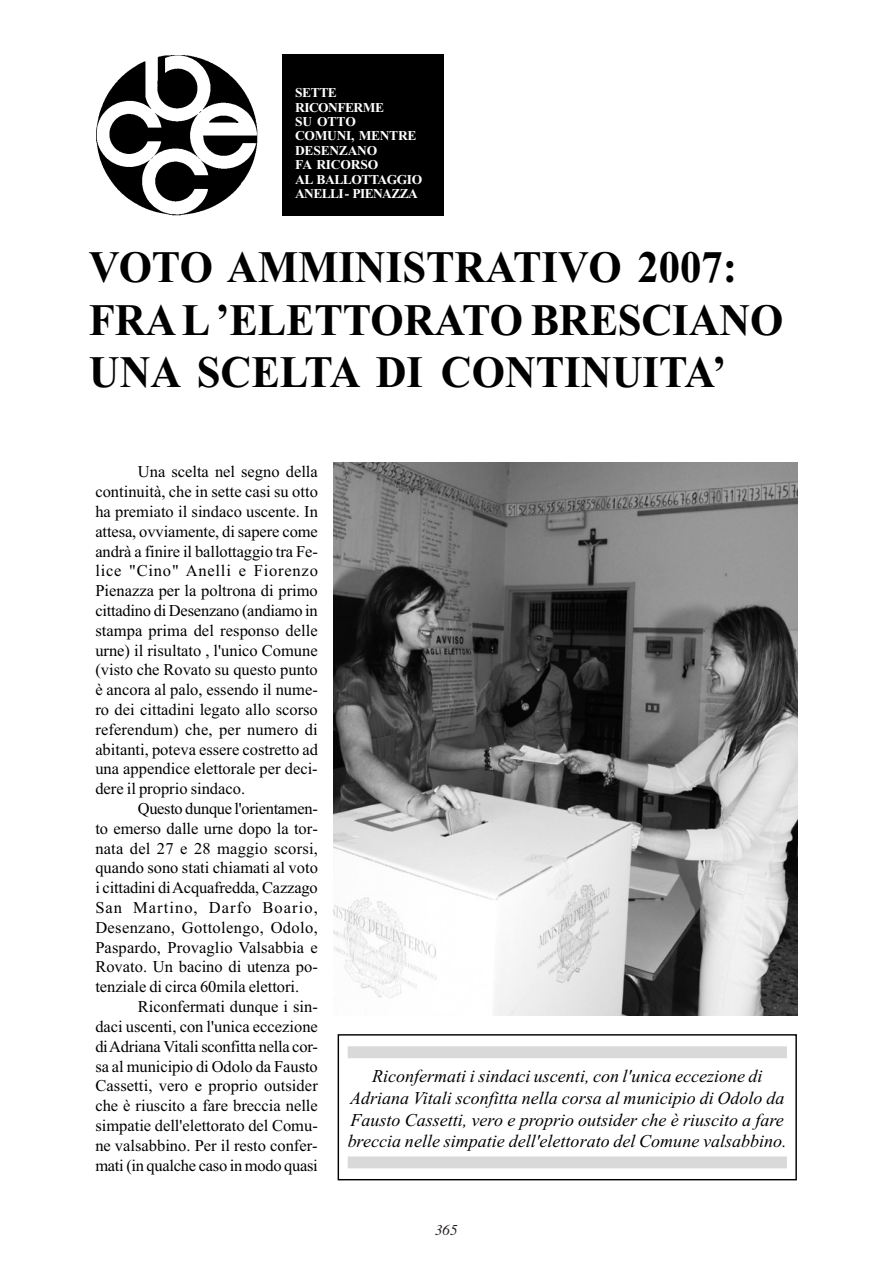
<style>
.page{position:relative;width:893px;height:1263px;background:#fff}
.page>*{position:absolute;margin:0;border:0;box-sizing:border-box;transform-origin:0 0}
.t1{font:700 45px/52.5px "Times New Roman";color:#000;scale:.95 1}
.t2{font:italic 18px/21.6px "Times New Roman";color:#000;text-align:center}
.t3{font:16.5px/19.8px "Times New Roman";color:#000;text-align:justify}
.t4{font:italic 15px "Times";color:#231f20}
.t5{font:700 13.5px/14.4px "Times New Roman";letter-spacing:-.035em;color:#fff}
</style>
<div class="page">
<img style="left:96px;top:55px;width:161px;height:161px">
<div style="left:282px;top:54px;width:162px;height:161px;background:#000"></div>
<div style="left:338px;top:1034px;width:459px;height:146px;border:1px solid #000"></div>
<div style="left:348px;top:1046px;width:439px;height:12px;background:#d9d9d9"></div>
<div style="left:348px;top:1156px;width:439px;height:12px;background:#d9d9d9"></div>
<img style="left:334px;top:462px;width:463px;height:554px">
<p class="t5" style="left:295px;top:87px;width:129px">SETTE<br>RICONFERME<br>SU OTTO<br>COMUNI, MENTRE<br>DESENZANO<br>FA RICORSO<br>AL BALLOTTAGGIO<br>ANELLI - PIENAZZA</p>
<h1 class="t1" style="left:89px;top:246px;width:732px">VOTO AMMINISTRATIVO 2007:<br>FRA L ’ELETTORATO BRESCIANO<br>UNA SCELTA DI CONTINUITA’</h1>
<p class="t3" style="left:95px;top:464px;width:224px;text-indent:42px">Una scelta nel segno della continuità, che in sette casi su otto ha premiato il sindaco uscente. In attesa, ovviamente, di sapere come andrà a finire il ballottaggio tra Fe&shy;lice "Cino" Anelli e Fiorenzo Pienazza per la poltrona di primo cittadino di Desenzano (andiamo in stampa prima del responso delle urne) il risultato , l'unico Comune (visto che Rovato su questo punto è ancora al palo, essendo il nume&shy;ro dei cittadini legato allo scorso referendum) che, per numero di abitanti, poteva essere costretto ad una appendice elettorale per deci&shy;dere il proprio sindaco.</p>
<p class="t3" style="left:95px;top:800px;width:224px;text-indent:42px">Questo dunque l'orientamen&shy;to emerso dalle urne dopo la tor&shy;nata del 27 e 28 maggio scorsi, quando sono stati chiamati al voto i cittadini di Acquafredda, Cazzago San Martino, Darfo Boario, Desenzano, Gottolengo, Odolo, Paspardo, Provaglio Valsabbia e Rovato. Un bacino di utenza po&shy;tenziale di circa 60mila elettori.</p>
<p class="t3" style="left:95px;top:998px;width:224px;text-indent:42px">Riconfermati dunque i sin&shy;daci uscenti, con l'unica eccezione di Adriana Vitali sconfitta nella cor&shy;sa al municipio di Odolo da Fausto Cassetti, vero e proprio outsider che è riuscito a fare breccia nelle simpatie dell'elettorato del Comu&shy;ne valsabbino. Per il resto confer&shy;mati (in qualche caso in modo quasi</p>
<p class="t2" style="left:348px;top:1067px;width:440px">Riconfermati i sindaci uscenti, con l'unica eccezione di Adriana Vitali sconfitta nella corsa al municipio di Odolo da Fausto Cassetti, vero e proprio outsider che è riuscito a fare breccia nelle simpatie dell'elettorato del Comune valsabbino.</p>
<p class="t4" style="left:435px;top:1224px;width:24px">365</p>
</div>
